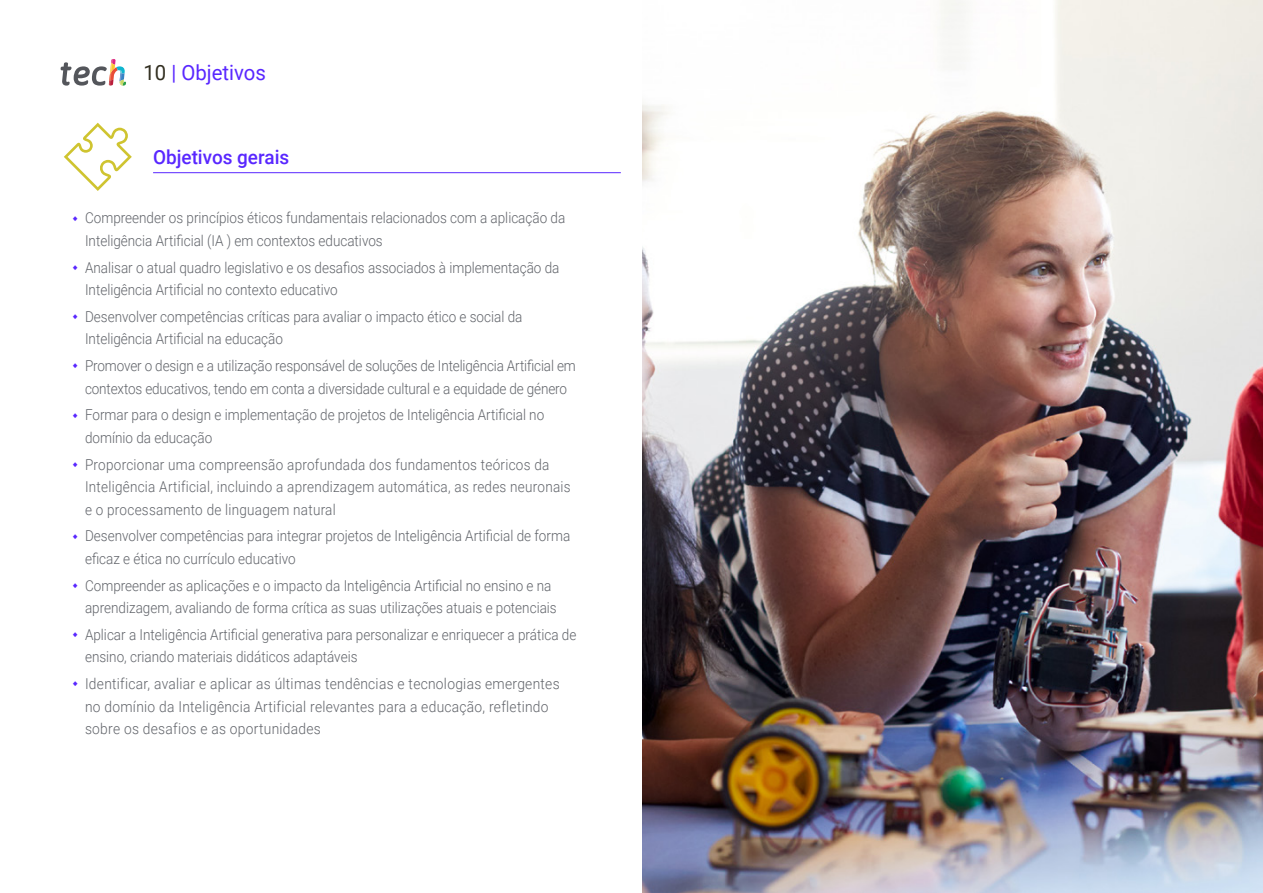
<style>
.page{position:relative;width:1263px;height:893px;background:#fff}
.page>*{position:absolute;margin:0;border:0;box-sizing:border-box;transform-origin:0 0}
.t1{font:21px "Roboto";color:#5927ff}
.t2{font:500 19.5px "Roboto";color:#5927ff}
.t3{font:300 15px/22.5px "Roboto";color:#61646a;scale:.9 1}
.t4{font:300 15px/22.5px "Roboto";letter-spacing:.02em;color:#61646a;scale:.9 1}
.t5{font:300 15px/22.5px "Roboto";letter-spacing:.02em;color:#61646a;scale:.92 1}
.s1{color:#312e20}
</style>
<div class="page">
<hr style="left:153px;top:172px;width:468px;height:1px;background:#5927ff">
<svg style="left:64px;top:123px;width:68px;height:68px"></svg>
<img style="left:642px;top:0;width:621px;height:893px">
<svg style="left:61px;top:59px;width:65px;height:27px"></svg>
<h1 class="t1" style="left:144px;top:57px;width:124px"><span class="s1">10</span> | Objetivos</h1>
<h2 class="t2" style="left:153px;top:144px;width:138px">Objetivos gerais</h2>
<p class="t3" style="left:85px;top:206px;width:535px">Compreender os princípios éticos fundamentais relacionados com a aplicação da<br>Inteligência Artificial (IA ) em contextos educativos</p>
<p class="t3" style="left:85px;top:255px;width:529px">Analisar o atual quadro legislativo e os desafios associados à implementação da<br>Inteligência Artificial no contexto educativo</p>
<p class="t3" style="left:85px;top:305px;width:487px">Desenvolver competências críticas para avaliar o impacto ético e social da<br>Inteligência Artificial na educação</p>
<p class="t3" style="left:85px;top:354px;width:547px">Promover o design e a utilização responsável de soluções de Inteligência Artificial em contextos educativos, tendo em conta a diversidade cultural e a equidade de género</p>
<p class="t3" style="left:85px;top:403px;width:512px">Formar para o design e implementação de projetos de Inteligência Artificial no domínio da educação</p>
<p class="t4" style="left:85px;top:452px;width:541px">Proporcionar uma compreensão aprofundada dos fundamentos teóricos da<br>Inteligência Artificial, incluindo a aprendizagem automática, as redes neuronais e o processamento de linguagem natural</p>
<p class="t3" style="left:85px;top:524px;width:541px">Desenvolver competências para integrar projetos de Inteligência Artificial de forma eficaz e ética no currículo educativo</p>
<p class="t3" style="left:85px;top:573px;width:526px">Compreender as aplicações e o impacto da Inteligência Artificial no ensino e na aprendizagem, avaliando de forma crítica as suas utilizações atuais e potenciais</p>
<p class="t3" style="left:85px;top:623px;width:547px">Aplicar a Inteligência Artificial generativa para personalizar e enriquecer a prática de ensino, criando materiais didáticos adaptáveis</p>
<p class="t5" style="left:85px;top:672px;width:517px">Identificar, avaliar e aplicar as últimas tendências e tecnologias emergentes no domínio da Inteligência Artificial relevantes para a educação, refletindo sobre os desafios e as oportunidades</p>
</div>
